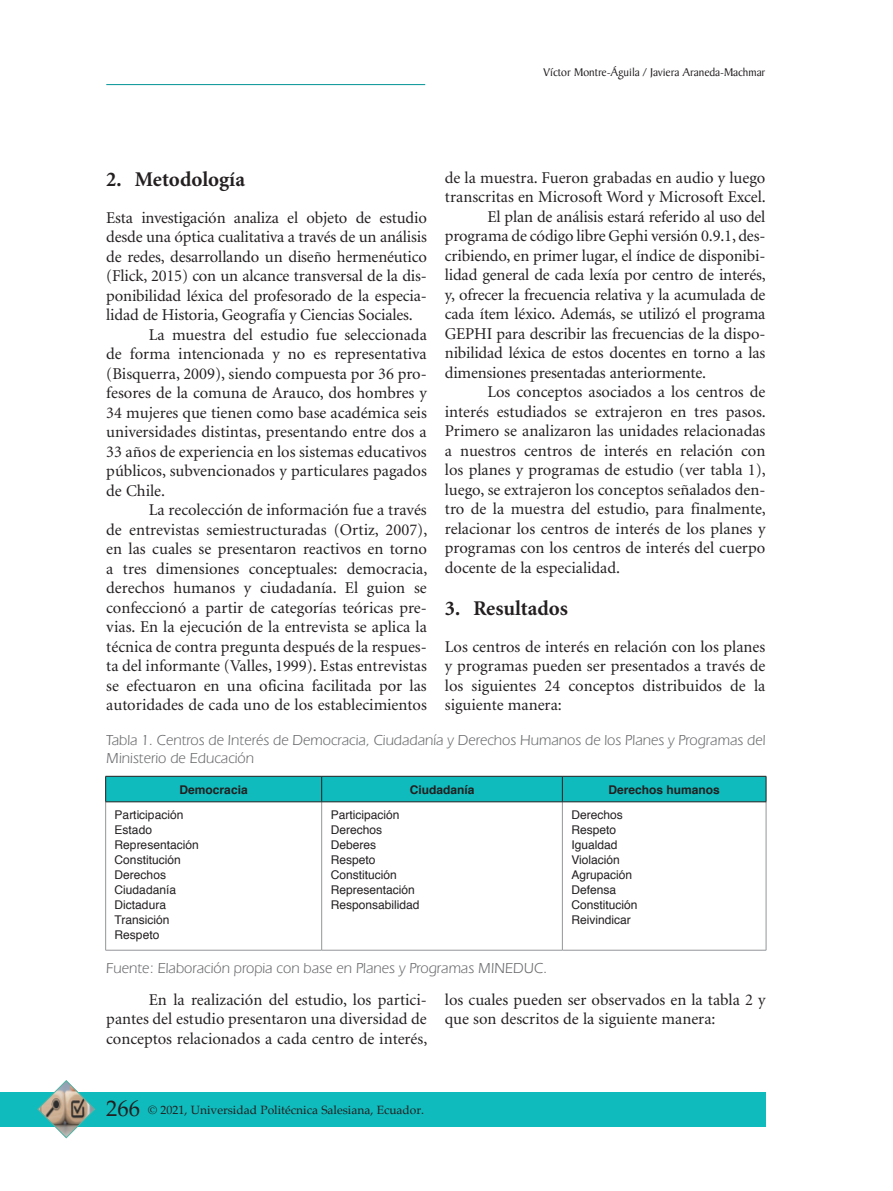
<style>
.page{position:relative;width:893px;height:1191px;background:#fff}
.page>*{position:absolute;margin:0;border:0;box-sizing:border-box;transform-origin:0 0}
._1_ok{font:700 21px "Minion";color:#231f20}
.Párrafo{font:16.5px/19.5px "Minion";color:#231f20;text-align:justify}
.Párrafo_sin_sangría{font:16.5px/19.5px "Minion";letter-spacing:-.01em;color:#231f20;text-align:justify}
.Títulos_tablas_y_fot{font:15px/18px "Eras IT Cby BT";color:#6c6d70}
.Fuente_de_tablas_y_f{font:15px "Eras IT Cby BT";color:#6c6d70}
.Texto_tabla{font:12px "Helvetica";color:#231f20}
.t1{font:12px "Palatino";color:#231f20}
.t2{font:12px "Baker Signet";color:#231f20}
.texto_encabezados{font:700 12px "Helvetica";color:#231f20}
.s1{font-size:22.5px}
</style>
<div class="page">
<div style="left:0;top:1092px;width:765px;height:34px;background:#0fbbbd"></div>
<svg style="left:37px;top:1080px;width:59px;height:58px"></svg>
<hr style="left:106px;top:84px;width:319px;height:1px;background:#009394">
<hr style="left:105px;top:802px;width:1px;height:148px;background:#939598">
<hr style="left:321px;top:802px;width:1px;height:148px;background:#939598">
<hr style="left:562px;top:802px;width:1px;height:148px;background:#939598">
<hr style="left:766px;top:802px;width:1px;height:148px;background:#939598">
<hr style="left:105px;top:950px;width:217px;height:1px;background:#939598">
<hr style="left:322px;top:950px;width:240px;height:1px;background:#939598">
<hr style="left:562px;top:950px;width:204px;height:1px;background:#939598">
<div style="left:105px;top:776px;width:662px;height:26px;background:#0fbbbd"></div>
<hr style="left:105px;top:801px;width:217px;height:1px;background:#231f20">
<hr style="left:322px;top:801px;width:240px;height:1px;background:#231f20">
<hr style="left:562px;top:801px;width:204px;height:1px;background:#231f20">
<p class="t2" style="left:543px;top:65px;width:223px">Víctor Montre-Águila / Javiera Araneda-Machmar</p>
<p class="Párrafo" style="left:445px;top:168px;width:323px">de la muestra. Fueron grabadas en audio y luego transcritas en Microsoft Word y Microsoft Excel.</p>
<p class="Párrafo" style="left:445px;top:207px;width:323px;text-indent:43px">El plan de análisis estará referido al uso del programa de código libre Gephi versión 0.9.1, des&shy;cribiendo, en primer lugar, el índice de disponibi&shy;lidad general de cada lexía por centro de interés, y, ofrecer la frecuencia relativa y la acumulada de cada ítem léxico. Además, se utilizó el programa GEPHI para describir las frecuencias de la dispo&shy;nibilidad léxica de estos docentes en torno a las dimensiones presentadas anteriormente.</p>
<p class="Párrafo" style="left:445px;top:383px;width:323px;text-indent:43px">Los conceptos asociados a los centros de interés estudiados se extrajeron en tres pasos.<br>Primero se analizaron las unidades relacionadas a nuestros centros de interés en relación con los planes y programas de estudio (ver tabla 1), luego, se extrajeron los conceptos señalados den&shy;tro de la muestra del estudio, para finalmente, relacionar los centros de interés de los planes y programas con los centros de interés del cuerpo docente de la especialidad.</p>
<p class="_1_ok" style="left:445px;top:598px;width:125px">3. Resultados</p>
<p class="Párrafo_sin_sangría" style="left:445px;top:637px;width:322px">Los centros de interés en relación con los planes y programas pueden ser presentados a través de los siguientes 24 conceptos distribuidos de la siguiente manera:</p>
<p class="Títulos_tablas_y_fot" style="left:106px;top:731px;width:661px">Tabla 1. Centros de Interés de Democracia, Ciudadanía y Derechos Humanos de los Planes y Programas del<br>Ministerio de Educación</p>
<p class="texto_encabezados" style="left:180px;top:779px;width:70px">Democracia</p>
<p class="texto_encabezados" style="left:410px;top:779px;width:66px">Ciudadanía</p>
<p class="texto_encabezados" style="left:608px;top:779px;width:113px">Derechos humanos</p>
<p class="Texto_tabla" style="left:115px;top:806px;width:70px">Participación</p>
<p class="Texto_tabla" style="left:115px;top:821px;width:39px">Estado</p>
<p class="Texto_tabla" style="left:115px;top:836px;width:86px">Representación</p>
<p class="Texto_tabla" style="left:115px;top:851px;width:68px">Constitución</p>
<p class="Texto_tabla" style="left:115px;top:866px;width:53px">Derechos</p>
<p class="Texto_tabla" style="left:115px;top:881px;width:63px">Ciudadanía</p>
<p class="Texto_tabla" style="left:115px;top:896px;width:53px">Dictadura</p>
<p class="Texto_tabla" style="left:115px;top:911px;width:56px">Transición</p>
<p class="Texto_tabla" style="left:115px;top:926px;width:46px">Respeto</p>
<p class="_1_ok" style="left:106px;top:169px;width:140px">2. Metodología</p>
<p class="Párrafo_sin_sangría" style="left:106px;top:208px;width:322px">Esta investigación analiza el objeto de estudio desde una óptica cualitativa a través de un análisis de redes, desarrollando un diseño hermenéutico (Flick, 2015) con un alcance transversal de la dis&shy;ponibilidad léxica del profesorado de la especia&shy;lidad de Historia, Geografía y Ciencias Sociales.</p>
<p class="Párrafo" style="left:106px;top:325px;width:322px;text-indent:43px">La muestra del estudio fue seleccionada de forma intencionada y no es representativa (Bisquerra, 2009), siendo compuesta por 36 pro&shy;fesores de la comuna de Arauco, dos hombres y 34 mujeres que tienen como base académica seis universidades distintas, presentando entre dos a 33 años de experiencia en los sistemas educativos públicos, subvencionados y particulares pagados de Chile.</p>
<p class="Párrafo" style="left:106px;top:501px;width:323px;text-indent:43px">La recolección de información fue a través de entrevistas semiestructuradas (Ortiz, 2007), en las cuales se presentaron reactivos en torno a tres dimensiones conceptuales: democracia, derechos humanos y ciudadanía. El guion se confeccionó a partir de categorías teóricas pre&shy;vias. En la ejecución de la entrevista se aplica la técnica de contra pregunta después de la respues&shy;ta del informante (Valles, 1999). Estas entrevistas se efectuaron en una oficina facilitada por las autoridades de cada uno de los establecimientos</p>
<p class="Texto_tabla" style="left:331px;top:806px;width:70px">Participación</p>
<p class="Texto_tabla" style="left:331px;top:821px;width:53px">Derechos</p>
<p class="Texto_tabla" style="left:331px;top:836px;width:47px">Deberes</p>
<p class="Texto_tabla" style="left:331px;top:851px;width:46px">Respeto</p>
<p class="Texto_tabla" style="left:331px;top:866px;width:68px">Constitución</p>
<p class="Texto_tabla" style="left:331px;top:881px;width:86px">Representación</p>
<p class="Texto_tabla" style="left:331px;top:896px;width:90px">Responsabilidad</p>
<p class="Texto_tabla" style="left:571px;top:806px;width:53px">Derechos</p>
<p class="Texto_tabla" style="left:571px;top:821px;width:46px">Respeto</p>
<p class="Texto_tabla" style="left:571px;top:836px;width:48px">Igualdad</p>
<p class="Texto_tabla" style="left:571px;top:851px;width:50px">Violación</p>
<p class="Texto_tabla" style="left:571px;top:866px;width:62px">Agrupación</p>
<p class="Texto_tabla" style="left:571px;top:881px;width:46px">Defensa</p>
<p class="Texto_tabla" style="left:571px;top:896px;width:68px">Constitución</p>
<p class="Texto_tabla" style="left:571px;top:911px;width:61px">Reivindicar</p>
<p class="Fuente_de_tablas_y_f" style="left:106px;top:958px;width:442px">Fuente: Elaboración propia con base en Planes y Programas MINEDUC.</p>
<p class="Párrafo" style="left:106px;top:990px;width:323px;text-indent:43px">En la realización del estudio, los partici&shy;pantes del estudio presentaron una diversidad de conceptos relacionados a cada centro de interés,</p>
<p class="Párrafo" style="left:445px;top:990px;width:322px">los cuales pueden ser observados en la tabla 2 y que son descritos de la siguiente manera:</p>
<p class="t1" style="left:106px;top:1100px;width:319px"><span class="s1">266</span> © 2021, Universidad Politécnica Salesiana, Ecuador.</p>
</div>
